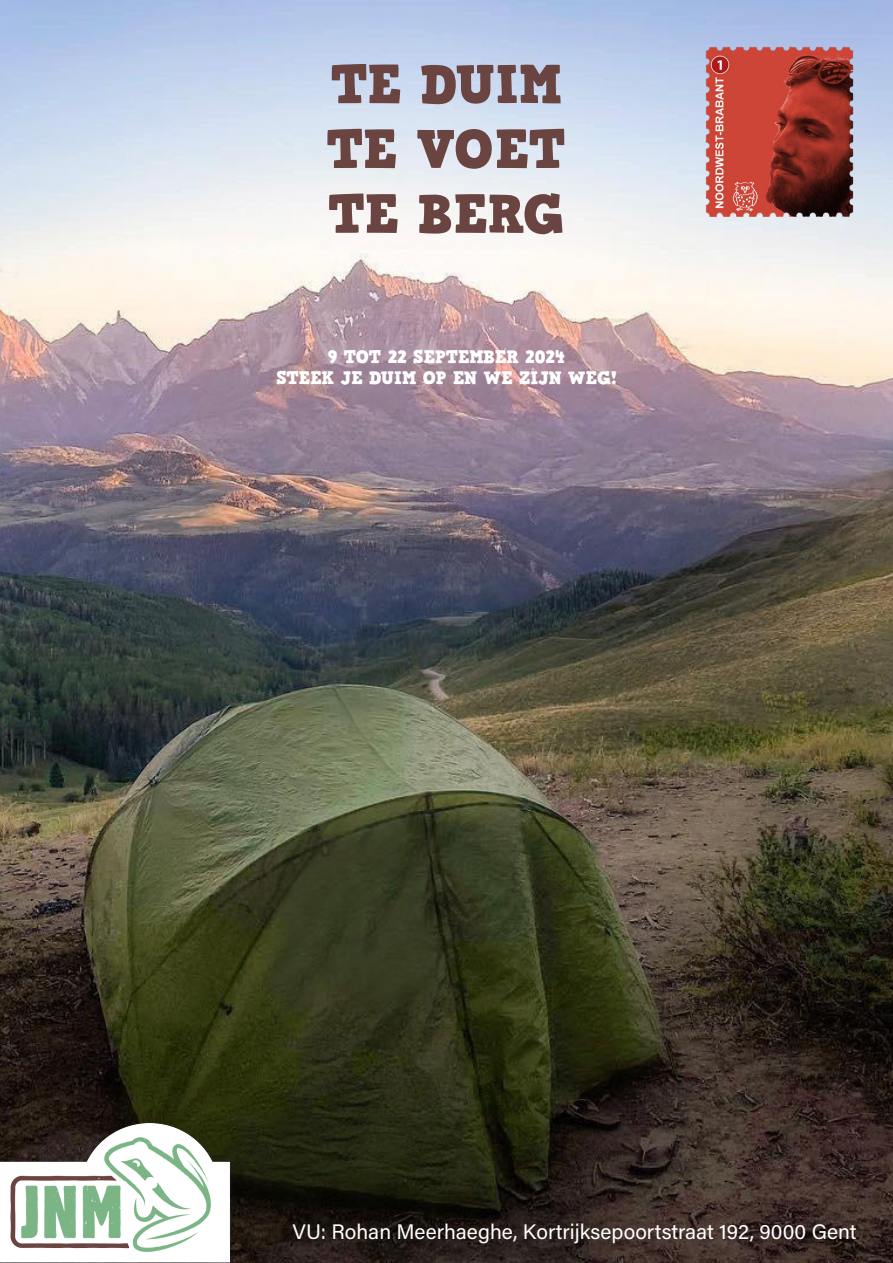
<style>
.page{position:relative;width:893px;height:1263px;background:#fff}
.page>*{position:absolute;margin:0;border:0;box-sizing:border-box;transform-origin:0 0}
.t1{font:54px/64.8px "HVD Comic Serif Pro";letter-spacing:-.01em;color:#6a4441}
.t2{font:21px "Acumin Pro";color:#fff}
.t3{font:18px "HVD Comic Serif Pro";color:#fff}
</style>
<div class="page">
<img style="left:0;top:0;width:893px;height:1263px">
<img style="left:0;top:1090px;width:260px;height:173px">
<img style="left:704px;top:45px;width:151px;height:173px">
<p class="t1" style="left:326px;top:53px;width:241px">TE DUIM<br>TE VOET</p>
<p class="t1" style="left:328px;top:182px;width:238px">TE BERG</p>
<p class="t3" style="left:328px;top:343px;width:239px">9 TOT 22 SEPTEMBER 2024</p>
<p class="t3" style="left:276px;top:364px;width:342px">STEEK JE DUIM OP EN WE ZIJN WEG!</p>
<p class="t2" style="left:292px;top:1217px;width:565px">VU: Rohan Meerhaeghe, Kortrijksepoortstraat 192, 9000 Gent</p>
</div>
